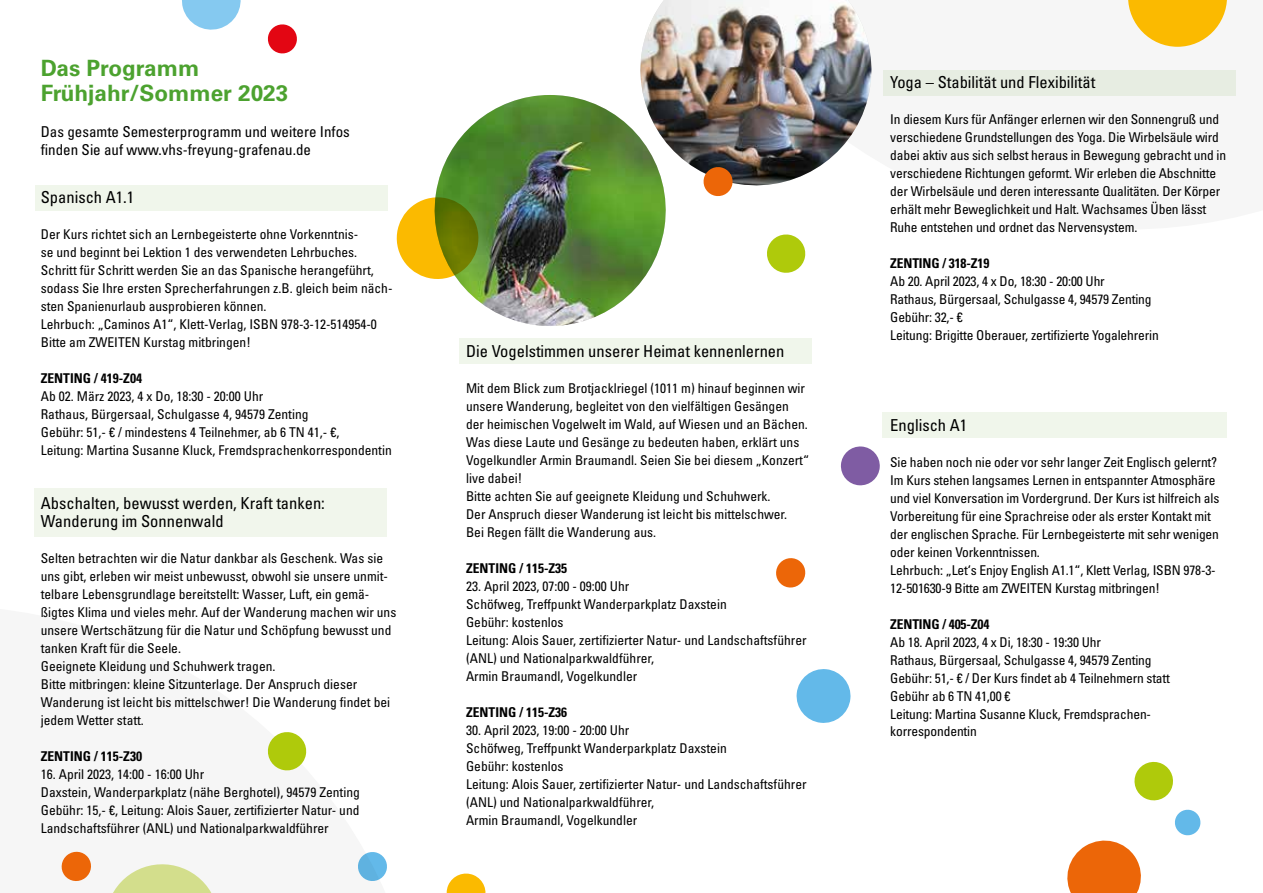
<style>
.page{position:relative;width:1263px;height:893px;background:#fff}
.page>*{position:absolute;margin:0;border:0;box-sizing:border-box;transform-origin:0 0}
.t1{font:700 22.5px/25.5px "Univers LT Pro 65";color:#4ca22f}
.t2{font:condensed 16.5px/18px "Univers LT Pro";color:#000}
.t3{font:condensed 15px/18px "Univers LT Pro";color:#000}
.t4{font:condensed 13.5px/18px "Univers LT Pro";color:#000}
.t5{font:700 condensed 13.5px "Univers LT Pro";color:#000}
</style>
<div class="page">
<div style="left:34px;top:488px;width:353px;height:49px;background:#f1f6ec"></div>
<div style="left:459px;top:338px;width:353px;height:26px;background:#f0f6eb"></div>
<div style="left:35px;top:185px;width:353px;height:26px;background:#f0f6eb"></div>
<div style="left:882px;top:70px;width:353px;height:25px;background:#e7ede2"></div>
<svg style="left:1128px;top:0;width:99px;height:47px"></svg>
<div style="left:882px;top:412px;width:345px;height:26px;background:#f0f6eb"></div>
<svg style="left:1134px;top:761px;width:39px;height:40px"></svg>
<svg style="left:1175px;top:809px;width:26px;height:27px"></svg>
<svg style="left:1067px;top:840px;width:74px;height:53px"></svg>
<svg style="left:446px;top:873px;width:40px;height:20px"></svg>
<img style="left:436px;top:95px;width:230px;height:231px">
<img style="left:632px;top:0;width:240px;height:188px">
<svg style="left:396px;top:193px;width:87px;height:91px"></svg>
<svg style="left:767px;top:234px;width:39px;height:39px"></svg>
<svg style="left:267px;top:732px;width:40px;height:39px"></svg>
<svg style="left:702px;top:166px;width:32px;height:31px"></svg>
<svg style="left:267px;top:24px;width:30px;height:30px"></svg>
<svg style="left:182px;top:0;width:59px;height:30px"></svg>
<svg style="left:796px;top:669px;width:55px;height:54px"></svg>
<svg style="left:776px;top:558px;width:30px;height:30px"></svg>
<svg style="left:840px;top:446px;width:40px;height:40px"></svg>
<svg style="left:358px;top:852px;width:29px;height:29px"></svg>
<svg style="left:61px;top:851px;width:151px;height:42px"></svg>
<h1 class="t1" style="left:41px;top:54px;width:249px">Das Programm<br>Frühjahr/Sommer 2023</h1>
<p class="t3" style="left:41px;top:123px;width:311px">Das gesamte Semesterprogramm und weitere Infos finden Sie auf www.vhs-freyung-grafenau.de</p>
<p class="t2" style="left:41px;top:188px;width:95px">Spanisch A1.1</p>
<p class="t4" style="left:41px;top:225px;width:353px">Der Kurs richtet sich an Lernbegeisterte ohne Vorkenntnis-<br>se und beginnt bei Lektion 1 des verwendeten Lehrbuches.<br>Schritt für Schritt werden Sie an das Spanische herangeführt, sodass Sie Ihre ersten Sprecherfahrungen z.B. gleich beim näch&shy;sten Spanienurlaub ausprobieren können.<br>Lehrbuch: „Caminos A1“, Klett-Verlag, ISBN 978-3-12-514954-0<br>Bitte am ZWEITEN Kurstag mitbringen!</p>
<p class="t5" style="left:41px;top:370px;width:103px">ZENTING / 419-Z04</p>
<p class="t4" style="left:41px;top:387px;width:352px">Ab 02. März 2023, 4 x Do, 18:30 - 20:00 Uhr<br>Rathaus, Bürgersaal, Schulgasse 4, 94579 Zenting<br>Gebühr: 51,- € / mindestens 4 Teilnehmer, ab 6 TN 41,- €,<br>Leitung: Martina Susanne Kluck, Fremdsprachenkorrespondentin</p>
<p class="t2" style="left:41px;top:494px;width:286px">Abschalten, bewusst werden, Kraft tanken:<br>Wanderung im Sonnenwald</p>
<p class="t4" style="left:41px;top:549px;width:357px">Selten betrachten wir die Natur dankbar als Geschenk. Was sie uns gibt, erleben wir meist unbewusst, obwohl sie unsere unmit&shy;telbare Lebensgrundlage bereitstellt: Wasser, Luft, ein gemä&shy;ßigtes Klima und vieles mehr. Auf der Wanderung machen wir uns unsere Wertschätzung für die Natur und Schöpfung bewusst und tanken Kraft für die Seele.<br>Geeignete Kleidung und Schuhwerk tragen.<br>Bitte mitbringen: kleine Sitzunterlage. Der Anspruch dieser Wanderung ist leicht bis mittelschwer! Die Wanderung findet bei jedem Wetter statt.</p>
<p class="t5" style="left:41px;top:748px;width:103px">ZENTING / 115-Z30</p>
<p class="t4" style="left:41px;top:765px;width:321px">16. April 2023, 14:00 - 16:00 Uhr<br>Daxstein, Wanderparkplatz (nähe Berghotel), 94579 Zenting Gebühr: 15,- €, Leitung: Alois Sauer, zertifizierter Natur- und Landschaftsführer (ANL) und Nationalparkwaldführer</p>
<p class="t2" style="left:466px;top:341px;width:320px">Die Vogelstimmen unserer Heimat kennenlernen</p>
<p class="t4" style="left:466px;top:379px;width:344px">Mit dem Blick zum Brotjacklriegel (1011 m) hinauf beginnen wir unsere Wanderung, begleitet von den vielfältigen Gesängen der heimischen Vogelwelt im Wald, auf Wiesen und an Bächen.<br>Was diese Laute und Gesänge zu bedeuten haben, erklärt uns Vogelkundler Armin Braumandl. Seien Sie bei diesem „Konzert“ live dabei!<br>Bitte achten Sie auf geeignete Kleidung und Schuhwerk.<br>Der Anspruch dieser Wanderung ist leicht bis mittelschwer.<br>Bei Regen fällt die Wanderung aus.</p>
<p class="t5" style="left:466px;top:560px;width:103px">ZENTING / 115-Z35</p>
<p class="t4" style="left:466px;top:577px;width:342px">23. April 2023, 07:00 - 09:00 Uhr<br>Schöfweg, Treffpunkt Wanderparkplatz Daxstein<br>Gebühr: kostenlos<br>Leitung: Alois Sauer, zertifizierter Natur- und Landschaftsführer (ANL) und Nationalparkwaldführer,<br>Armin Braumandl, Vogelkundler</p>
<p class="t5" style="left:466px;top:704px;width:103px">ZENTING / 115-Z36</p>
<p class="t4" style="left:466px;top:720px;width:342px">30. April 2023, 19:00 - 20:00 Uhr<br>Schöfweg, Treffpunkt Wanderparkplatz Daxstein<br>Gebühr: kostenlos<br>Leitung: Alois Sauer, zertifizierter Natur- und Landschaftsführer (ANL) und Nationalparkwaldführer,<br>Armin Braumandl, Vogelkundler</p>
<p class="t2" style="left:890px;top:73px;width:207px">Yoga – Stabilität und Flexibilität</p>
<p class="t4" style="left:890px;top:110px;width:337px">In diesem Kurs für Anfänger erlernen wir den Sonnengruß und verschiedene Grundstellungen des Yoga. Die Wirbelsäule wird dabei aktiv aus sich selbst heraus in Bewegung gebracht und in verschiedene Richtungen geformt. Wir erleben die Abschnitte der Wirbelsäule und deren interessante Qualitäten. Der Körper erhält mehr Beweglichkeit und Halt. Wachsames Üben lässt Ruhe entstehen und ordnet das Nervensystem.</p>
<p class="t5" style="left:890px;top:255px;width:101px">ZENTING / 318-Z19</p>
<p class="t4" style="left:890px;top:272px;width:270px">Ab 20. April 2023, 4 x Do, 18:30 - 20:00 Uhr<br>Rathaus, Bürgersaal, Schulgasse 4, 94579 Zenting Gebühr: 32,- €<br>Leitung: Brigitte Oberauer, zertifizierte Yogalehrerin</p>
<p class="t2" style="left:890px;top:415px;width:78px">Englisch A1</p>
<p class="t4" style="left:890px;top:452px;width:331px">Sie haben noch nie oder vor sehr langer Zeit Englisch gelernt?<br>Im Kurs stehen langsames Lernen in entspannter Atmosphäre und viel Konversation im Vordergrund. Der Kurs ist hilfreich als Vorbereitung für eine Sprachreise oder als erster Kontakt mit der englischen Sprache. Für Lernbegeisterte mit sehr wenigen oder keinen Vorkenntnissen.<br>Lehrbuch: „Let‘s Enjoy English A1.1“, Klett Verlag, ISBN 978-3- 12-501630-9 Bitte am ZWEITEN Kurstag mitbringen!</p>
<p class="t5" style="left:890px;top:615px;width:101px">ZENTING / 405-Z04</p>
<p class="t4" style="left:890px;top:632px;width:281px">Ab 18. April 2023, 4 x Di, 18:30 - 19:30 Uhr<br>Rathaus, Bürgersaal, Schulgasse 4, 94579 Zenting Gebühr: 51,- € / Der Kurs findet ab 4 Teilnehmern statt Gebühr ab 6 TN 41,00 €<br>Leitung: Martina Susanne Kluck, Fremdsprachen&shy;korrespondentin</p>
</div>
